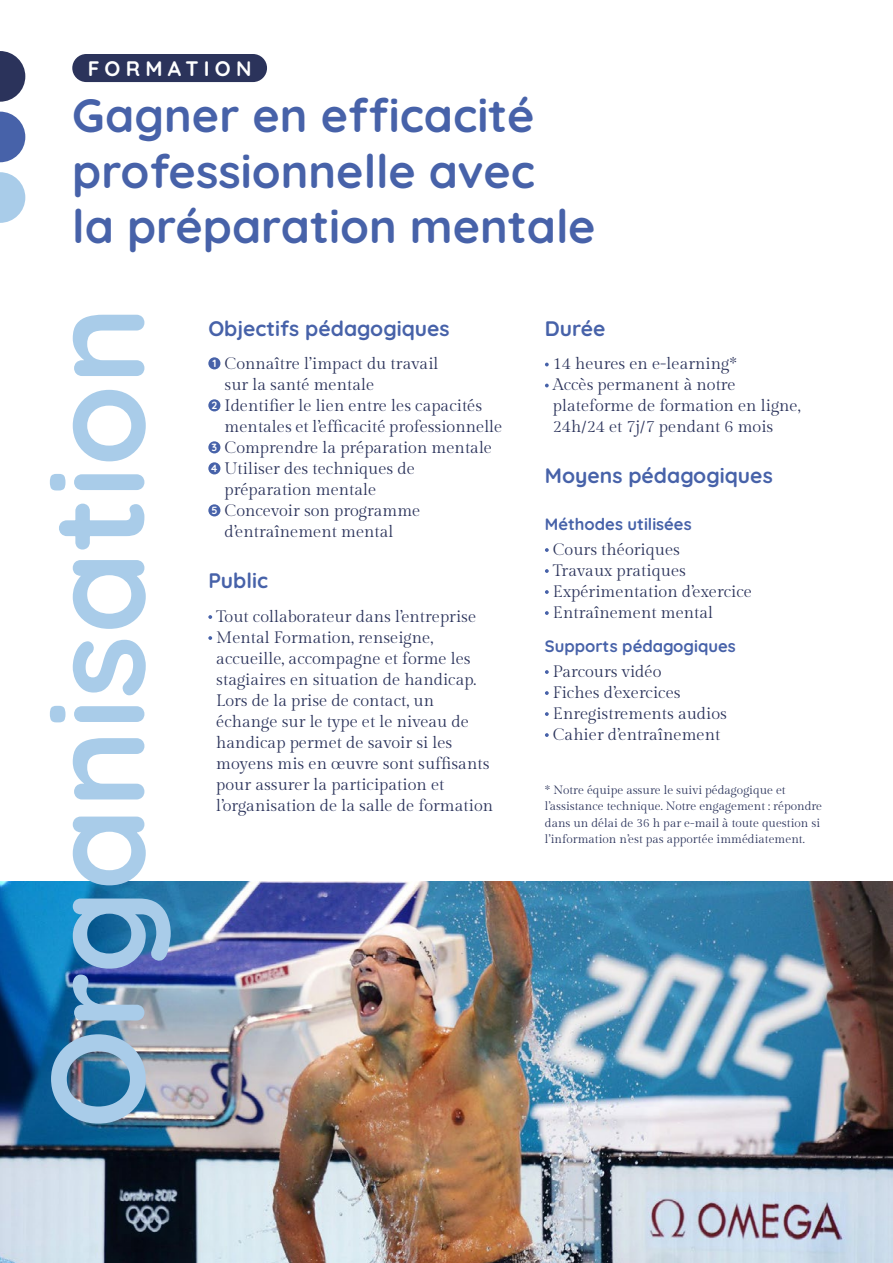
<style>
.page{position:relative;width:893px;height:1263px;background:#fff}
.page>*{position:absolute;margin:0;border:0;box-sizing:border-box;transform-origin:0 0}
.t1{font:700 131.55px "Quicksand";color:#a9cce9}
.t2{font:700 46.5px/55.8px "Quicksand";color:#4762a9}
.t3{font:700 21px "Quicksand";color:#4762a9}
.t4{font:700 21px "Quicksand";letter-spacing:.25em;color:#fff}
.t5{font:16.5px/21px "Gilda Display";color:#2b335b}
.t6{font:700 16.5px "Quicksand";color:#4762a9}
.t7{font:12px/16.5px "Gilda Display";color:#2b335b}
.s1{font-family:"Quicksand";font-weight:700;font-size:10.5px;color:#fff}
</style>
<div class="page">
<img style="left:0;top:882px;width:893px;height:381px">
<svg style="left:0;top:51px;width:25px;height:51px"></svg>
<svg style="left:0;top:112px;width:25px;height:50px"></svg>
<svg style="left:0;top:172px;width:25px;height:51px"></svg>
<div style="left:72px;top:54px;width:195px;height:28px;background:#2b335b;border-radius:14px"></div>
<div style="left:208px;top:357px;width:12px;height:12px;background:#4762a9;border-radius:50%"></div>
<div style="left:208px;top:399px;width:12px;height:12px;background:#4762a9;border-radius:50%"></div>
<div style="left:208px;top:441px;width:12px;height:12px;background:#4762a9;border-radius:50%"></div>
<div style="left:208px;top:462px;width:12px;height:12px;background:#4762a9;border-radius:50%"></div>
<div style="left:208px;top:504px;width:12px;height:12px;background:#4762a9;border-radius:50%"></div>
<svg style="left:208px;top:615px;width:4px;height:4px"></svg>
<svg style="left:208px;top:636px;width:4px;height:4px"></svg>
<svg style="left:545px;top:363px;width:4px;height:3px"></svg>
<svg style="left:545px;top:384px;width:4px;height:3px"></svg>
<svg style="left:545px;top:548px;width:4px;height:4px"></svg>
<svg style="left:545px;top:569px;width:4px;height:4px"></svg>
<svg style="left:545px;top:590px;width:4px;height:4px"></svg>
<svg style="left:545px;top:611px;width:4px;height:4px"></svg>
<svg style="left:545px;top:670px;width:4px;height:4px"></svg>
<svg style="left:545px;top:691px;width:4px;height:4px"></svg>
<svg style="left:545px;top:712px;width:4px;height:4px"></svg>
<svg style="left:545px;top:733px;width:4px;height:4px"></svg>
<p class="t4" style="left:88px;top:52px;width:165px">FORMATION</p>
<h2 class="t2" style="left:72px;top:83px;width:525px">Gagner en efficacité professionnelle avec<br>la préparation mentale</h2>
<h1 class="t1" style="left:-4px;top:1129px;width:824px;rotate:-90deg">Organisation</h1>
<p class="t3" style="left:208px;top:312px;width:243px">Objectifs pédagogiques</p>
<p class="t5" style="left:212px;top:353px;width:228px"><span class="s1">1</span> Connaître l’impact du travail</p>
<p class="t5" style="left:225px;top:374px;width:151px">sur la santé mentale</p>
<p class="t5" style="left:211px;top:395px;width:272px"><span class="s1">2</span> Identifier le lien entre les capacités</p>
<p class="t5" style="left:225px;top:416px;width:279px">mentales et l’efficacité professionnelle</p>
<p class="t5" style="left:212px;top:437px;width:282px"><span class="s1">3</span> Comprendre la préparation mentale</p>
<p class="t5" style="left:211px;top:458px;width:205px"><span class="s1">4</span> Utiliser des techniques de</p>
<p class="t5" style="left:225px;top:479px;width:153px">préparation mentale</p>
<p class="t5" style="left:211px;top:500px;width:211px"><span class="s1">5</span> Concevoir son programme</p>
<p class="t5" style="left:225px;top:521px;width:170px">d’entraînement mental</p>
<p class="t3" style="left:208px;top:564px;width:61px">Public</p>
<p class="t5" style="left:216px;top:606px;width:278px">Tout collaborateur dans l’entreprise Mental Formation, renseigne, accueille, accompagne et forme les stagiaires en situation de handicap.<br>Lors de la prise de contact, un échange sur le type et le niveau de handicap permet de savoir si les moyens mis en œuvre sont suffisants pour assurer la participation et l’organisation de la salle de formation</p>
<p class="t3" style="left:545px;top:312px;width:62px">Durée</p>
<p class="t5" style="left:553px;top:353px;width:249px">14 heures en e-learning*<br>Accès permanent à notre plateforme de formation en ligne,<br>24h/24 et 7j/7 pendant 6 mois</p>
<p class="t3" style="left:545px;top:459px;width:229px">Moyens pédagogiques</p>
<p class="t6" style="left:545px;top:511px;width:148px">Méthodes utilisées</p>
<p class="t5" style="left:553px;top:539px;width:201px">Cours théoriques<br>Travaux pratiques<br>Expérimentation d’exercice<br>Entraînement mental</p>
<p class="t6" style="left:545px;top:633px;width:192px">Supports pédagogiques</p>
<p class="t5" style="left:553px;top:661px;width:176px">Parcours vidéo<br>Fiches d’exercices<br>Enregistrements audios<br>Cahier d’entraînement</p>
<p class="t7" style="left:545px;top:781px;width:279px">* Notre équipe assure le suivi pédagogique et l’assistance technique. Notre engagement : répondre dans un délai de 36 h par e-mail à toute question si l’information n’est pas apportée immédiatement.</p>
</div>
